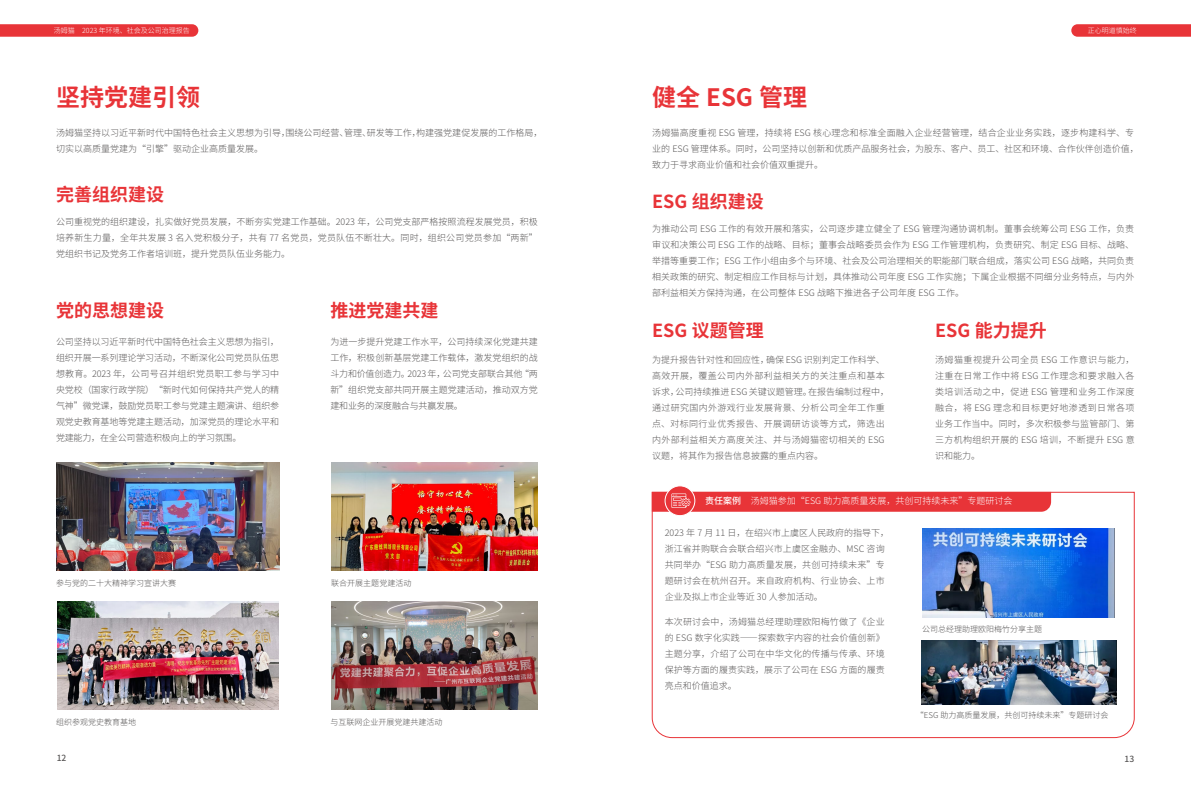
<style>
.page{position:relative;width:1191px;height:808px;background:#fff}
.page>*{position:absolute;margin:0;border:0;box-sizing:border-box;transform-origin:0 0}
.t1{font:700 24px "Source Han Sans CN";color:#e83438}
.t2{font:700 18px "Source Han Sans CN";color:#e83438}
.t3{font:300 9px/16px "Source Han Sans CN";color:#595757;text-align:justify}
.t4{font:300 9px/16px "Source Han Sans CN";letter-spacing:.035em;color:#595757}
.t5{font:300 9px "Source Han Sans CN";color:#fff}
.t6{font:500 8.5px "Source Han Sans CN";color:#595757}
.t7{font:300 8px "Source Han Sans CN";color:#595757}
.t8{font:300 7px "Source Han Sans CN";color:#fff}
.s1{font-weight:500}
</style>
<div class="page">
<svg style="left:0;top:24px;width:198px;height:13px;background:#e83d40"></svg>
<img style="left:57px;top:463px;width:222px;height:108px">
<img style="left:331px;top:463px;width:207px;height:108px">
<img style="left:57px;top:601px;width:222px;height:108px">
<img style="left:331px;top:601px;width:206px;height:108px">
<svg style="left:1071px;top:24px;width:120px;height:13px;background:#e93e42"></svg>
<img style="left:651px;top:491px;width:484px;height:247px">
<svg style="left:665px;top:486px;width:30px;height:30px"></svg>
<div style="left:664px;top:485px;width:31px;height:31px;border:1px solid #fff;border-radius:50%"></div>
<svg style="left:652px;top:492px;width:399px;height:20px;background:#e83a3e"></svg>
<p class="t8" style="left:54px;top:27px;width:138px">汤姆猫 2023 年环境、社会及公司治理报告</p>
<h1 class="t1" style="left:56px;top:84px;width:145px">坚持党建引领</h1>
<p class="t3" style="left:56px;top:125px;width:488px">汤姆猫坚持以习近平新时代中国特色社会主义思想为引导，围绕公司经营、管理、研发等工作，构建强党建促发展的工作格局，切实以高质量党建为“引擎”驱动企业高质量发展。</p>
<h2 class="t2" style="left:56px;top:184px;width:109px">完善组织建设</h2>
<p class="t3" style="left:56px;top:214px;width:483px">公司重视党的组织建设，扎实做好党员发展，不断夯实党建工作基础。2023 年，公司党支部严格按照流程发展党员，积极培养新生力量，全年共发展 3 名入党积极分子，共有 77 名党员，党员队伍不断壮大。同时，组织公司党员参加“两新”党组织书记及党务工作者培训班，提升党员队伍业务能力。</p>
<h2 class="t2" style="left:56px;top:300px;width:109px">党的思想建设</h2>
<h2 class="t2" style="left:330px;top:300px;width:109px">推进党建共建</h2>
<p class="t3" style="left:56px;top:334px;width:225px">公司坚持以习近平新时代中国特色社会主义思想为指引，组织开展一系列理论学习活动，不断深化公司党员队伍思想教育。2023 年，公司号召并组织党员职工参与学习中央党校（国家行政学院）“新时代如何保持共产党人的精气神”微党课，鼓励党员职工参与党建主题演讲、组织参观党史教育基地等党建主题活动，加深党员的理论水平和党建能力，在全公司营造积极向上的学习氛围。</p>
<p class="t3" style="left:330px;top:334px;width:209px">为进一步提升党建工作水平，公司持续深化党建共建工作，积极创新基层党建工作载体，激发党组织的战斗力和价值创造力。2023 年，公司党支部联合其他“两新”组织党支部共同开展主题党建活动，推动双方党建和业务的深度融合与共赢发展。</p>
<p class="t7" style="left:56px;top:579px;width:121px">参与党的二十大精神学习宣讲大赛</p>
<p class="t7" style="left:331px;top:579px;width:81px">联合开展主题党建活动</p>
<p class="t7" style="left:56px;top:717px;width:81px">组织参观党史教育基地</p>
<p class="t7" style="left:330px;top:717px;width:113px">与互联网企业开展党建共建活动</p>
<p class="t6" style="left:57px;top:753px;width:11px">12</p>
<p class="t8" style="left:1087px;top:27px;width:50px">正心明道慎始终</p>
<h1 class="t1" style="left:652px;top:84px;width:156px">健全 ESG 管理</h1>
<p class="t3" style="left:652px;top:125px;width:488px;text-align:left">汤姆猫高度重视 ESG 管理，持续将 ESG 核心理念和标准全面融入企业经营管理，结合企业业务实践，逐步构建科学、专业的 ESG 管理体系。同时，公司坚持以创新和优质产品服务社会，为股东、客户、员工、社区和环境、合作伙伴创造价值，致力于寻求商业价值和社会价值双重提升。</p>
<h2 class="t2" style="left:652px;top:192px;width:113px">ESG 组织建设</h2>
<p class="t3" style="left:652px;top:220px;width:483px">为推动公司 ESG 工作的有效开展和落实，公司逐步建立健全了 ESG 管理沟通协调机制。董事会统筹公司 ESG 工作，负责审议和决策公司 ESG 工作的战略、目标；董事会战略委员会作为 ESG 工作管理机构，负责研究、制定 ESG 目标、战略、举措等重要工作；ESG 工作小组由多个与环境、社会及公司治理相关的职能部门联合组成，落实公司 ESG 战略，共同负责相关政策的研究、制定相应工作目标与计划，具体推动公司年度 ESG 工作实施；下属企业根据不同细分业务特点，与内外部利益相关方保持沟通，在公司整体 ESG 战略下推进各子公司年度 ESG 工作。</p>
<h2 class="t2" style="left:652px;top:320px;width:113px">ESG 议题管理</h2>
<h2 class="t2" style="left:935px;top:320px;width:113px">ESG 能力提升</h2>
<p class="t4" style="left:652px;top:352px;width:238px">为提升报告针对性和回应性，确保 ESG 识别判定工作科学、高效开展，覆盖公司内外部利益相关方的关注重点和基本诉求，公司持续推进 ESG 关键议题管理。在报告编制过程中，通过研究国内外游戏行业发展背景、分析公司全年工作重点、对标同行业优秀报告、开展调研访谈等方式，筛选出内外部利益相关方高度关注、并与汤姆猫密切相关的 ESG议题，将其作为报告信息披露的重点内容。</p>
<p class="t3" style="left:935px;top:352px;width:201px">汤姆猫重视提升公司全员 ESG 工作意识与能力，注重在日常工作中将 ESG 工作理念和要求融入各类培训活动之中，促进 ESG 管理和业务工作深度融合，将 ESG 理念和目标更好地渗透到日常各项业务工作当中。同时，多次积极参与监管部门、第三方机构组织开展的 ESG 培训，不断提升 ESG 意识和能力。</p>
<p class="t5" style="left:705px;top:496px;width:309px"><span class="s1">责任案例</span> 汤姆猫参加“ESG 助力高质量发展，共创可持续未来”专题研讨会</p>
<p class="t3" style="left:664px;top:525px;width:226px;text-align:left">2023 年 7 月 11 日，在绍兴市上虞区人民政府的指导下，浙江省并购联合会联合绍兴市上虞区金融办、MSC 咨询共同举办“ESG 助力高质量发展，共创可持续未来”专题研讨会在杭州召开。来自政府机构、行业协会、上市企业及拟上市企业等近 30 人参加活动。</p>
<p class="t3" style="left:664px;top:614px;width:221px">本次研讨会中，汤姆猫总经理助理欧阳梅竹做了《企业的 ESG 数字化实践——探索数字内容的社会价值创新》主题分享，介绍了公司在中华文化的传播与传承、环境保护等方面的履责实践，展示了公司在 ESG 方面的履责亮点和价值追求。</p>
<p class="t7" style="left:922px;top:624px;width:121px">公司总经理助理欧阳梅竹分享主题</p>
<p class="t7" style="left:916px;top:711px;width:194px">“ESG 助力高质量发展，共创可持续未来”专题研讨会</p>
<p class="t6" style="left:1124px;top:754px;width:11px">13</p>
</div>
